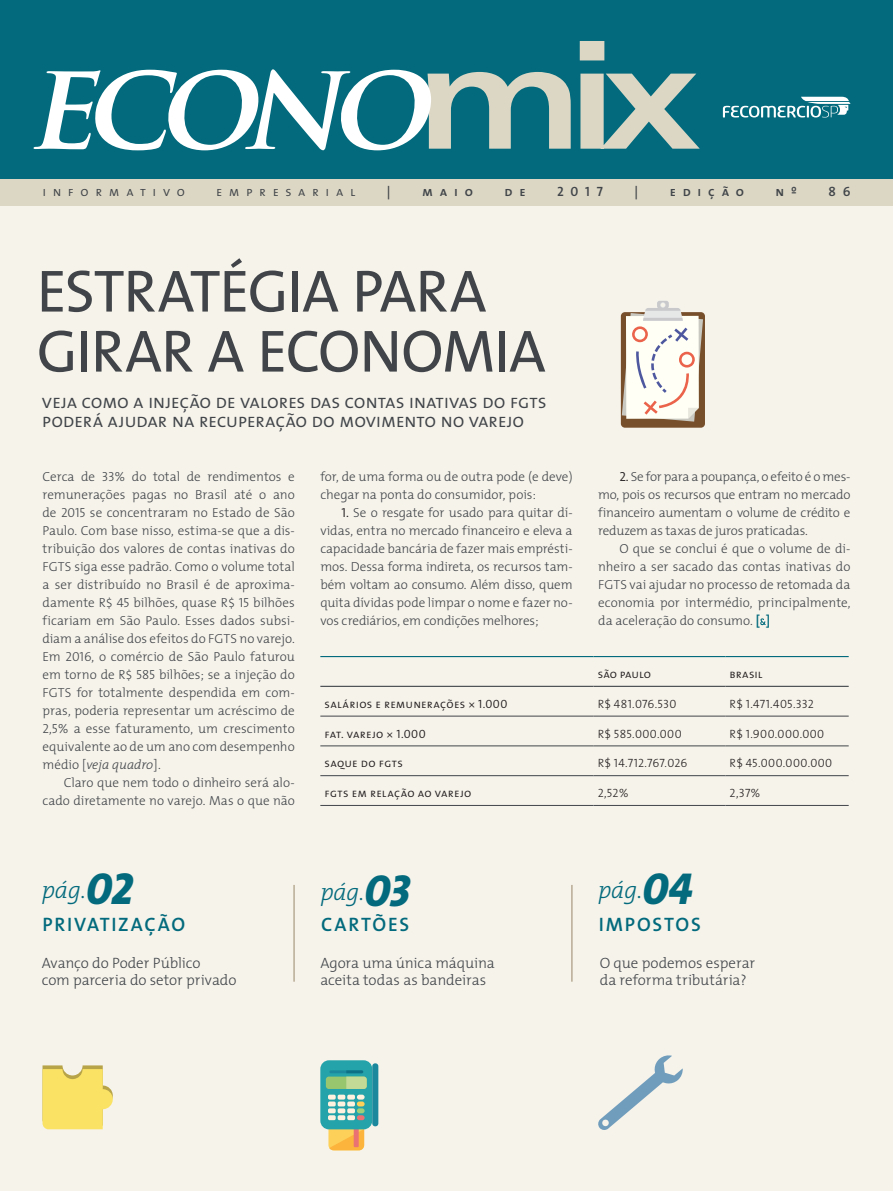
<style>
.page{position:relative;width:893px;height:1191px;background:#f6f3eb}
.page>*{position:absolute;margin:0;border:0;box-sizing:border-box;transform-origin:0 0}
.t1{font:60px/60px "The Mix";letter-spacing:-.02em;color:#414549}
.t2{font:italic 300 24px "The Mix";letter-spacing:-.01em;color:#026a7c}
.t3{font:19.5px/19.5px "The Mix Semi Light Caps";letter-spacing:-.015em;color:#414549}
.t4{font:19.5px "The Mix Semi Bold Caps";letter-spacing:.09em;color:#026a7c}
.t5{font:300 15px/16.5px "The Mix";letter-spacing:-.005em;color:#414549}
.t6{font:13.5px "The Mix Semi Light Caps";letter-spacing:.49em;color:#414549}
.t7{font:13.5px "The Mix Semi Bold Caps";letter-spacing:.5em;color:#414549}
.t8{font:300 13.2px/18px "The Mix";letter-spacing:-.005em;color:#414549;text-align:justify}
.t9{font:12px "The Mix Light Caps";letter-spacing:.025em;color:#231f20}
.t10{font:12px "The Mix Semi Light Caps";letter-spacing:.02em;color:#231f20}
.t11{font:12px "The Mix Light Caps";color:#231f20}
.t12{font:12px "The Mix Semi Light Caps";letter-spacing:-.005em;color:#231f20}
.s1{font-family:"The Mix Light Caps";font-weight:400}
.s2{font-style:italic}
.s3{font-family:"The Mix Extra Bold Caps";font-weight:400;font-size:45px}
.s4{font-family:"The Mix Semi Light Caps";font-weight:400;color:#231f20}
.s5{font-weight:600;font-size:13.5px;color:#026a7c}
.s6{font-family:"The Mix Semi Light Expert"}
</style>
<div class="page">
<div style="left:0;top:0;width:893px;height:180px;background:#026a7c"></div>
<svg style="left:33px;top:41px;width:667px;height:109px"></svg>
<div style="left:0;top:179px;width:893px;height:27px;background:#dcd7c5"></div>
<hr style="left:293px;top:885px;width:2px;height:96px;background:#b8ab95">
<hr style="left:571px;top:885px;width:2px;height:96px;background:#b8ab95">
<svg style="left:760px;top:618px;width:6px;height:7px"></svg>
<hr style="left:320px;top:656px;width:274px;height:1px;background:#026a7c">
<hr style="left:594px;top:656px;width:131px;height:1px;background:#026a7c">
<hr style="left:725px;top:656px;width:124px;height:1px;background:#026a7c">
<hr style="left:320px;top:686px;width:274px;height:1px;background:#414549">
<hr style="left:594px;top:686px;width:131px;height:1px;background:#414549">
<hr style="left:725px;top:686px;width:124px;height:1px;background:#414549">
<hr style="left:320px;top:716px;width:274px;height:1px;background:#414549">
<hr style="left:594px;top:716px;width:131px;height:1px;background:#414549">
<hr style="left:725px;top:716px;width:124px;height:1px;background:#414549">
<hr style="left:320px;top:745px;width:274px;height:1px;background:#414549">
<hr style="left:594px;top:745px;width:131px;height:1px;background:#414549">
<hr style="left:725px;top:745px;width:124px;height:1px;background:#414549">
<hr style="left:320px;top:775px;width:274px;height:1px;background:#414549">
<hr style="left:594px;top:775px;width:131px;height:1px;background:#414549">
<hr style="left:725px;top:775px;width:124px;height:1px;background:#414549">
<hr style="left:320px;top:805px;width:274px;height:1px;background:#414549">
<hr style="left:594px;top:805px;width:131px;height:1px;background:#414549">
<hr style="left:725px;top:805px;width:124px;height:1px;background:#414549">
<div style="left:621px;top:312px;width:84px;height:116px;background:#784f2b;border-radius:4px"></div>
<svg style="left:622px;top:301px;width:81px;height:120px"></svg>
<svg style="left:43px;top:1065px;width:70px;height:64px;background:#f5e076"></svg>
<svg style="left:598px;top:1055px;width:85px;height:75px"></svg>
<div style="left:320px;top:1060px;width:52px;height:69px;background:#24a3aa;border-radius:9px"></div>
<div style="left:372px;top:1063px;width:6px;height:63px;background:#1c889d;border-radius:3px"></div>
<div style="left:326px;top:1076px;width:41px;height:13px;background:#98c66f;border-radius:3px"></div>
<svg style="left:328px;top:1070px;width:39px;height:80px"></svg>
<svg style="left:723px;top:97px;width:128px;height:20px"></svg>
<p class="t6" style="left:43px;top:180px;width:144px">informativo</p>
<p class="t6" style="left:216px;top:180px;width:141px">empresarial</p>
<p class="t7" style="left:387px;top:180px;width:5px">|</p>
<p class="t7" style="left:422px;top:180px;width:52px">maio</p>
<p class="t7" style="left:504px;top:180px;width:23px">d e</p>
<p class="t7" style="left:557px;top:180px;width:47px">2017</p>
<p class="t7" style="left:634px;top:180px;width:5px">|</p>
<p class="t7" style="left:670px;top:180px;width:76px">edição</p>
<p class="t7" style="left:776px;top:180px;width:23px">n º</p>
<p class="t7" style="left:828px;top:180px;width:23px">8 6</p>
<p class="t1" style="left:37px;top:259px;width:511px">ESTRATÉGIA PARA<br>GIRAR A ECONOMIA</p>
<p class="t3" style="left:42px;top:391px;width:506px">veja como a injeção de valores das contas inativas do fgts poderá ajudar na recuperação do movimento no varejo</p>
<p class="t8" style="left:43px;top:467px;width:254px">Cerca de <span class="s1">33</span>% do total de rendimentos e remunerações pagas no Brasil até o ano de <span class="s1">2015</span> se concentraram no Estado de São Paulo. Com base nisso, estima-se que a dis&shy;tribuição dos valores de contas inativas do FGTS siga esse padrão. Como o volume total a ser distribuído no Brasil é de aproxima&shy;damente R$ <span class="s1">45</span> bilhões, quase R$ <span class="s1">15</span> bilhões ficariam em São Paulo. Esses dados subsi&shy;diam a análise dos efeitos do FGTS no varejo.<br>Em <span class="s1">2016</span>, o comércio de São Paulo faturou em torno de R$ <span class="s1">585</span> bilhões; se a injeção do FGTS for totalmente despendida em com&shy;pras, poderia representar um acréscimo de <span class="s1">2,5%</span> a esse faturamento, um crescimento equivalente ao de um ano com desempenho médio [<span class="s2">veja quadro</span>].</p>
<p class="t8" style="left:43px;top:773px;width:254px;text-align:right">Claro que nem todo o dinheiro será alo&shy;cado diretamente no varejo. Mas o que não</p>
<p class="t2" style="left:42px;top:870px;width:93px">pág.<span class="s3">02</span></p>
<p class="t4" style="left:43px;top:907px;width:144px">PRIVATIZAÇÃO</p>
<p class="t5" style="left:42px;top:954px;width:196px">Avanço do Poder Público<br>com parceria do setor privado</p>
<p class="t8" style="left:320px;top:467px;width:254px">for, de uma forma ou de outra pode (e deve) chegar na ponta do consumidor, pois:</p>
<p class="t8" style="left:320px;top:503px;width:254px;text-indent:21px"><span class="s4">1.</span> Se o resgate for usado para quitar dí&shy;vidas, entra no mercado financeiro e eleva a capacidade bancária de fazer mais emprésti&shy;mos. Dessa forma indireta, os recursos tam&shy;bém voltam ao consumo. Além disso, quem quita dívidas pode limpar o nome e fazer no&shy;vos crediários, em condições melhores;</p>
<p class="t8" style="left:598px;top:467px;width:254px;text-indent:21px"><span class="s4">2.</span> Se for para a poupança, o efeito é o mes&shy;mo, pois os recursos que entram no mercado financeiro aumentam o volume de crédito e reduzem as taxas de juros praticadas.</p>
<p class="t8" style="left:598px;top:539px;width:254px;text-indent:21px">O que se conclui é que o volume de di&shy;nheiro a ser sacado das contas inativas do FGTS vai ajudar no processo de retomada da economia por intermédio, principalmente, da aceleração do consumo. <span class="s5">[ ]</span></p>
<p class="t12" style="left:598px;top:664px;width:55px">são paulo</p>
<p class="t10" style="left:730px;top:664px;width:34px">brasil</p>
<p class="t10" style="left:325px;top:694px;width:184px">salários e remunerações <span class="s6">*</span> 1.000</p>
<p class="t9" style="left:598px;top:694px;width:80px">R$ 481.076.530</p>
<p class="t9" style="left:730px;top:694px;width:86px">R$ 1.471.405.332</p>
<p class="t10" style="left:325px;top:723px;width:103px">fat. varejo <span class="s6">*</span> 1.000</p>
<p class="t9" style="left:598px;top:723px;width:85px">R$ 585.000.000</p>
<p class="t9" style="left:730px;top:723px;width:96px">R$ 1.900.000.000</p>
<p class="t10" style="left:325px;top:753px;width:80px">saque do fgts</p>
<p class="t11" style="left:598px;top:753px;width:91px">R$ 14.712.767.026</p>
<p class="t9" style="left:730px;top:753px;width:104px">R$ 45.000.000.000</p>
<p class="t10" style="left:325px;top:783px;width:148px">fgts em relação ao varejo</p>
<p class="t9" style="left:598px;top:783px;width:32px">2,52%</p>
<p class="t9" style="left:730px;top:783px;width:32px">2,37%</p>
<p class="t2" style="left:320px;top:872px;width:91px">pág.<span class="s3">03</span></p>
<p class="t4" style="left:321px;top:907px;width:90px">CARTÕES</p>
<p class="t5" style="left:320px;top:954px;width:176px">Agora uma única máquina aceita todas as bandeiras</p>
<p class="t2" style="left:598px;top:869px;width:96px">pág.<span class="s3">04</span></p>
<p class="t4" style="left:599px;top:907px;width:103px">IMPOSTOS</p>
<p class="t5" style="left:600px;top:954px;width:157px">O que podemos esperar da reforma tributária?</p>
</div>
